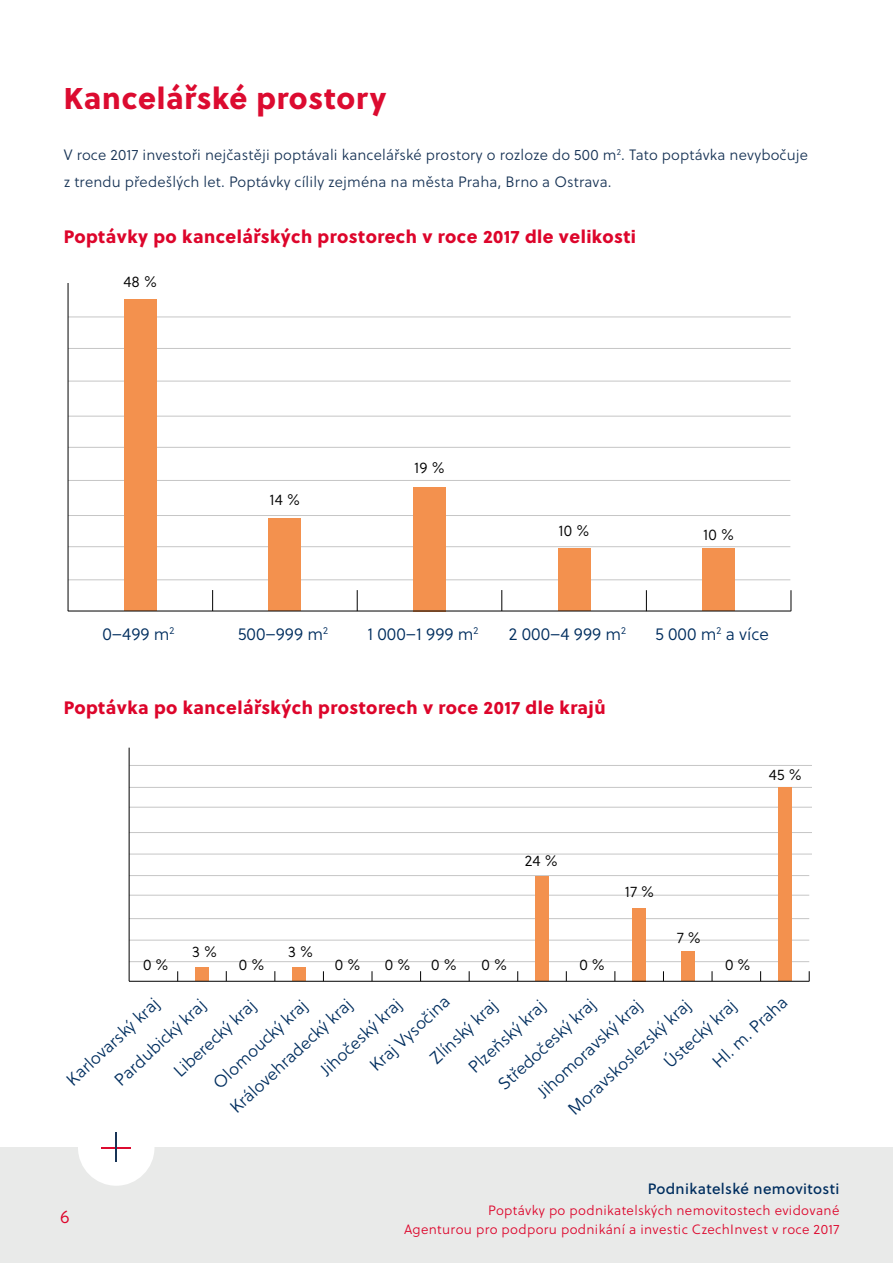
<style>
.page{position:relative;width:893px;height:1263px;background:#fff}
.page>*{position:absolute;margin:0;border:0;box-sizing:border-box;transform-origin:0 0}
.t1{font:30px "Soleil Xb";letter-spacing:.025em;color:#dc0b30}
.t2{font:18px "Soleil Xb";letter-spacing:.025em;color:#dd052b}
.t3{font:18px "Soleil Lt";color:#dd052b}
.t4{font:17.4px "Soleil Lt";color:#002e5f}
.t5{font:17.25px/32.7px "Soleil Lt";color:#002e5f}
.t6{font:15.45px "Soleil Lt";letter-spacing:.01em;color:#000}
.t7{font:15.3px "Soleil Lt";color:#000}
.t8{font:15px/27px "Soleil Lt";letter-spacing:.01em;color:#183456}
.t9{font:15px "Soleil Bk";letter-spacing:.025em;color:#002e5f}
.t10{font:13.5px/19.5px "Soleil Lt";letter-spacing:.025em;color:#dd052b;text-align:right}
</style>
<div class="page">
<div style="left:0;top:1147px;width:893px;height:116px;background:#e9eae9"></div>
<div style="left:78px;top:1109px;width:76px;height:77px;background:#fff;border-radius:50%"></div>
<hr style="left:101px;top:1147px;width:30px;height:1px;background:#dc0b30">
<svg style="left:116px;top:1133px;width:1px;height:29px"></svg>
<hr style="left:68px;top:579px;width:722px;height:1px;background:#c6c6c6">
<hr style="left:68px;top:546px;width:722px;height:1px;background:#c6c6c6">
<hr style="left:68px;top:515px;width:722px;height:1px;background:#c6c6c6">
<hr style="left:68px;top:480px;width:722px;height:1px;background:#c6c6c6">
<hr style="left:68px;top:447px;width:722px;height:1px;background:#c6c6c6">
<hr style="left:68px;top:416px;width:723px;height:1px;background:#c6c6c6">
<hr style="left:68px;top:381px;width:723px;height:1px;background:#c6c6c6">
<hr style="left:68px;top:348px;width:723px;height:1px;background:#c6c6c6">
<hr style="left:68px;top:317px;width:723px;height:1px;background:#c6c6c6">
<hr style="left:68px;top:283px;width:1px;height:328px;background:#000">
<svg style="left:212px;top:590px;width:1px;height:21px"></svg>
<svg style="left:357px;top:590px;width:1px;height:21px"></svg>
<svg style="left:502px;top:590px;width:1px;height:21px"></svg>
<svg style="left:646px;top:590px;width:1px;height:21px"></svg>
<svg style="left:791px;top:590px;width:1px;height:21px"></svg>
<div style="left:124px;top:299px;width:33px;height:312px;background:#f3914e"></div>
<div style="left:269px;top:518px;width:32px;height:93px;background:#f3914e"></div>
<div style="left:413px;top:487px;width:33px;height:124px;background:#f3914e"></div>
<div style="left:558px;top:549px;width:32px;height:62px;background:#f3914e"></div>
<div style="left:702px;top:549px;width:33px;height:62px;background:#f3914e"></div>
<hr style="left:68px;top:611px;width:723px;height:1px;background:#000">
<hr style="left:129px;top:961px;width:680px;height:1px;background:#c6c6c6">
<hr style="left:129px;top:940px;width:680px;height:1px;background:#c6c6c6">
<hr style="left:129px;top:918px;width:680px;height:1px;background:#c6c6c6">
<hr style="left:129px;top:895px;width:680px;height:1px;background:#c6c6c6">
<hr style="left:129px;top:875px;width:680px;height:1px;background:#c6c6c6">
<hr style="left:129px;top:854px;width:682px;height:1px;background:#c6c6c6">
<hr style="left:129px;top:832px;width:682px;height:1px;background:#c6c6c6">
<hr style="left:129px;top:807px;width:682px;height:1px;background:#c6c6c6">
<hr style="left:129px;top:787px;width:682px;height:1px;background:#c6c6c6">
<hr style="left:129px;top:765px;width:682px;height:1px;background:#c6c6c6">
<hr style="left:129px;top:748px;width:1px;height:233px;background:#000">
<div style="left:195px;top:967px;width:14px;height:14px;background:#f3914e"></div>
<div style="left:292px;top:967px;width:14px;height:14px;background:#f3914e"></div>
<div style="left:535px;top:877px;width:14px;height:104px;background:#f3914e"></div>
<div style="left:632px;top:908px;width:14px;height:73px;background:#f3914e"></div>
<div style="left:681px;top:952px;width:13px;height:29px;background:#f3914e"></div>
<div style="left:778px;top:788px;width:14px;height:193px;background:#f3914e"></div>
<hr style="left:129px;top:981px;width:680px;height:1px;background:#000">
<p class="t1" style="left:64px;top:74px;width:324px">Kancelářské prostory</p>
<p class="t8" style="left:64px;top:141px;width:746px">V roce 2017 investoři nejčastěji poptávali kancelářské prostory o rozloze do 500 m<sup>2</sup>. Tato poptávka nevybočuje z trendu předešlých let. Poptávky cílily zejména na města Praha, Brno a Ostrava.</p>
<p class="t2" style="left:64px;top:222px;width:574px">Poptávky po kancelářských prostorech v roce 2017 dle velikosti</p>
<p class="t6" style="left:123px;top:271px;width:35px">48 %</p>
<p class="t6" style="left:270px;top:489px;width:32px">14 %</p>
<p class="t6" style="left:414px;top:457px;width:32px">19 %</p>
<p class="t6" style="left:559px;top:520px;width:32px">10 %</p>
<p class="t6" style="left:703px;top:524px;width:32px">10 %</p>
<p class="t4" style="left:102px;top:622px;width:74px">0–499 m<sup>2</sup></p>
<p class="t4" style="left:238px;top:622px;width:91px">500–999 m<sup>2</sup></p>
<p class="t4" style="left:367px;top:622px;width:113px">1 000–1 999 m<sup>2</sup></p>
<p class="t4" style="left:509px;top:622px;width:119px">2 000–4 999 m<sup>2</sup></p>
<p class="t2" style="left:64px;top:694px;width:543px">Poptávka po kancelářských prostorech v roce 2017 dle krajů</p>
<p class="t7" style="left:525px;top:850px;width:35px">24 %</p>
<p class="t4" style="left:655px;top:622px;width:115px">5 000 m<sup>2</sup> a více</p>
<p class="t7" style="left:769px;top:764px;width:34px">45 %</p>
<p class="t7" style="left:192px;top:940px;width:26px">3 %</p>
<p class="t7" style="left:288px;top:941px;width:26px">3 %</p>
<p class="t7" style="left:625px;top:881px;width:31px">17 %</p>
<p class="t7" style="left:677px;top:927px;width:25px">7 %</p>
<p class="t7" style="left:143px;top:954px;width:27px">0 %</p>
<p class="t7" style="left:239px;top:954px;width:27px">0 %</p>
<p class="t7" style="left:335px;top:954px;width:27px">0 %</p>
<p class="t7" style="left:385px;top:954px;width:27px">0 %</p>
<p class="t7" style="left:431px;top:954px;width:27px">0 %</p>
<p class="t7" style="left:481px;top:954px;width:27px">0 %</p>
<p class="t7" style="left:579px;top:954px;width:27px">0 %</p>
<p class="t7" style="left:725px;top:954px;width:27px">0 %</p>
<p class="t5" style="left:83px;top:1046px;width:119px;text-indent:-35px;rotate:-43deg">Karlovarský kraj<br>Pardubický kraj</p>
<p class="t5" style="left:396px;top:1021px;width:86px;line-height:35.5px;text-indent:-49px;rotate:-43deg">Kraj Vysočina<br>Zlínský kraj</p>
<p class="t5" style="left:288px;top:1035px;width:106px;line-height:34px;text-indent:-91px;rotate:-43deg">Královehradecký kraj<br>Jihočeský kraj</p>
<p class="t5" style="left:489px;top:1075px;width:128px;rotate:-43deg">Středočeský kraj</p>
<p class="t5" style="left:682px;top:1028px;width:97px;text-indent:-36px;rotate:-43deg">Ústecký kraj<br>H l.m.Praha</p>
<p class="t5" style="left:180px;top:1046px;width:123px;line-height:35.1px;text-indent:-21px;rotate:-43deg">Liberecký kraj<br>Olomoucký kraj</p>
<p class="t5" style="left:529px;top:1083px;width:137px;rotate:-43deg">Jihomoravský kraj</p>
<p class="t5" style="left:559px;top:1100px;width:162px;rotate:-43deg">M oravskoslezský kraj</p>
<p class="t5" style="left:460px;top:1058px;width:99px;rotate:-43deg">Plzeňský kraj</p>
<p class="t3" style="left:60px;top:1204px;width:11px">6</p>
<p class="t9" style="left:648px;top:1177px;width:193px">Podnikatelské nemovitosti</p>
<p class="t10" style="left:404px;top:1200px;width:437px">Poptávky po podnikatelských nemovitostech evidované<br>Agenturou pro podporu podnikání a investic CzechInvest v roce 2017</p>
</div>
